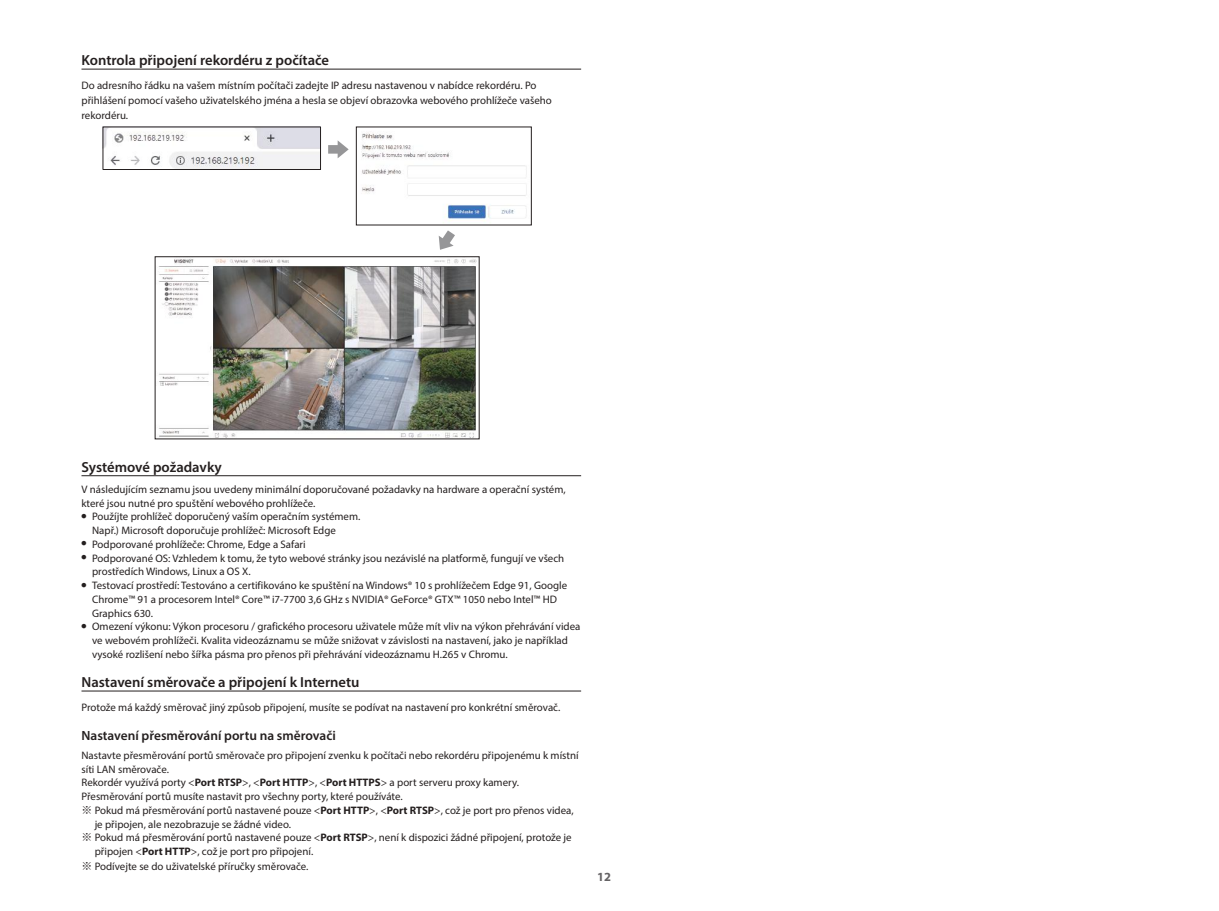
<style>
.page{position:relative;width:1219px;height:911px;background:#fff}
.page>*{position:absolute;margin:0;border:0;box-sizing:border-box;transform-origin:0 0}
.t1{font:600 14.62px "Myriad Pro";color:#241f1f}
.t2{font:600 13.38px "Myriad Pro";color:#241f1f}
.t3{font:700 12.5px "Myriad Pro";color:#656365}
.t4{font:10.88px/13.8px "Myriad Pro";color:#241f1f}
.s1{font-weight:700}
.s2{font-family:"Noto Sans CJ Kkr"}
</style>
<div class="page">
<hr style="left:81px;top:69px;width:500px;height:1px;background:#241f1f">
<hr style="left:81px;top:475px;width:500px;height:1px;background:#241f1f">
<hr style="left:81px;top:691px;width:500px;height:1px;background:#241f1f">
<img style="left:158px;top:258px;width:319px;height:179px">
<div style="left:155px;top:256px;width:324px;height:183px;border:1px solid #241f1f"></div>
<svg style="left:439px;top:230px;width:16px;height:20px"></svg>
<img style="left:105px;top:129px;width:214px;height:39px">
<div style="left:103px;top:127px;width:218px;height:43px;border:1px solid #241f1f"></div>
<svg style="left:328px;top:140px;width:21px;height:18px"></svg>
<img style="left:362px;top:133px;width:165px;height:88px">
<h1 class="t1" style="left:81px;top:51px;width:249px">Kontrola připojení rekordéru z počítače</h1>
<p class="t4" style="left:81px;top:78px;width:472px;line-height:15px">Do adresního řádku na vašem místním počítači zadejte IP adresu nastavenou v nabídce rekordéru. Po přihlášení pomocí vašeho uživatelského jména a hesla se objeví obrazovka webového prohlížeče vašeho rekordéru.</p>
<h1 class="t1" style="left:81px;top:458px;width:142px">Systémové požadavky</h1>
<p class="t4" style="left:81px;top:482px;width:486px">V následujícím seznamu jsou uvedeny minimální doporučované požadavky na hardware a operační systém, které jsou nutné pro spuštění webového prohlížeče.</p>
<p class="t4" style="left:92px;top:509px;width:270px;text-indent:-11px"><sup>●</sup> Použíjte prohlížeč doporučený vaším operačním systémem.<br>Např.) Microsoft doporučuje prohlížeč: Microsoft Edge</p>
<p class="t4" style="left:81px;top:537px;width:226px"><sup>●</sup> Podporované prohlížeče: Chrome, Edge a Safari</p>
<p class="t4" style="left:92px;top:551px;width:474px;text-indent:-11px"><sup>●</sup> Podporované OS: Vzhledem k tomu, že tyto webové stránky jsou nezávislé na platformě, fungují ve všech prostředích Windows, Linux a OS X.</p>
<p class="t4" style="left:92px;top:578px;width:476px;text-indent:-11px"><sup>●</sup> Testovací prostředí: Testováno a certifikováno ke spuštění na Windows® 10 s prohlížečem Edge 91, Google<br>Chrome™ 91 a procesorem Intel® Core™ i7-7700 3,6 GHz s NVIDIA® GeForce® GTX™ 1050 nebo Intel™ HD<br>Graphics 630.</p>
<p class="t4" style="left:92px;top:619px;width:490px;text-indent:-11px"><sup>●</sup> Omezení výkonu: Výkon procesoru / grafického procesoru uživatele může mít vliv na výkon přehrávání videa ve webovém prohlížeči. Kvalita videozáznamu se může snižovat v závislosti na nastavení, jako je například vysoké rozlišení nebo šířka pásma pro přenos při přehrávání videozáznamu H.265 v Chromu.</p>
<h1 class="t1" style="left:81px;top:673px;width:280px">Nastavení směrovače a připojení k Internetu</h1>
<p class="t4" style="left:81px;top:700px;width:480px">Protože má každý směrovač jiný způsob připojení, musíte se podívat na nastavení pro konkrétní směrovač.</p>
<p class="t2" style="left:81px;top:727px;width:256px">Nastavení přesměrování portu na směrovači</p>
<p class="t4" style="left:81px;top:748px;width:499px">Nastavte přesměrování portů směrovače pro připojení zvenku k počítači nebo rekordéru připojenému k místní</p>
<p class="t4" style="left:81px;top:762px;width:89px">síti LAN směrovače.</p>
<p class="t4" style="left:81px;top:775px;width:439px">Rekordér využívá porty &lt;<span class="s1">Port RTSP</span>&gt;, &lt;<span class="s1">Port HTTP</span>&gt;, &lt;<span class="s1">Port HTTPS</span>&gt; a port serveru proxy kamery.</p>
<p class="t4" style="left:81px;top:789px;width:323px">Přesměrování portů musíte nastavit pro všechny porty, které používáte.</p>
<p class="t4" style="left:81px;top:803px;width:494px"><span class="s2">※</span> Pokud má přesměrování portů nastavené pouze &lt;<span class="s1">Port HTTP</span>&gt;, &lt;<span class="s1">Port RTSP</span>&gt;, což je port pro přenos videa,</p>
<p class="t4" style="left:95px;top:817px;width:198px">je připojen, ale nezobrazuje se žádné video.</p>
<p class="t4" style="left:81px;top:830px;width:492px"><span class="s2">※</span> Pokud má přesměrování portů nastavené pouze &lt;<span class="s1">Port RTSP</span>&gt;, není k dispozici žádné připojení, protože je</p>
<p class="t4" style="left:95px;top:844px;width:220px">připojen &lt;<span class="s1">Port HTTP</span>&gt;, což je port pro připojení.</p>
<p class="t4" style="left:81px;top:859px;width:228px"><span class="s2">※</span> Podívejte se do uživatelské příručky směrovače.</p>
<p class="t3" style="left:597px;top:869px;width:15px">12</p>
</div>
